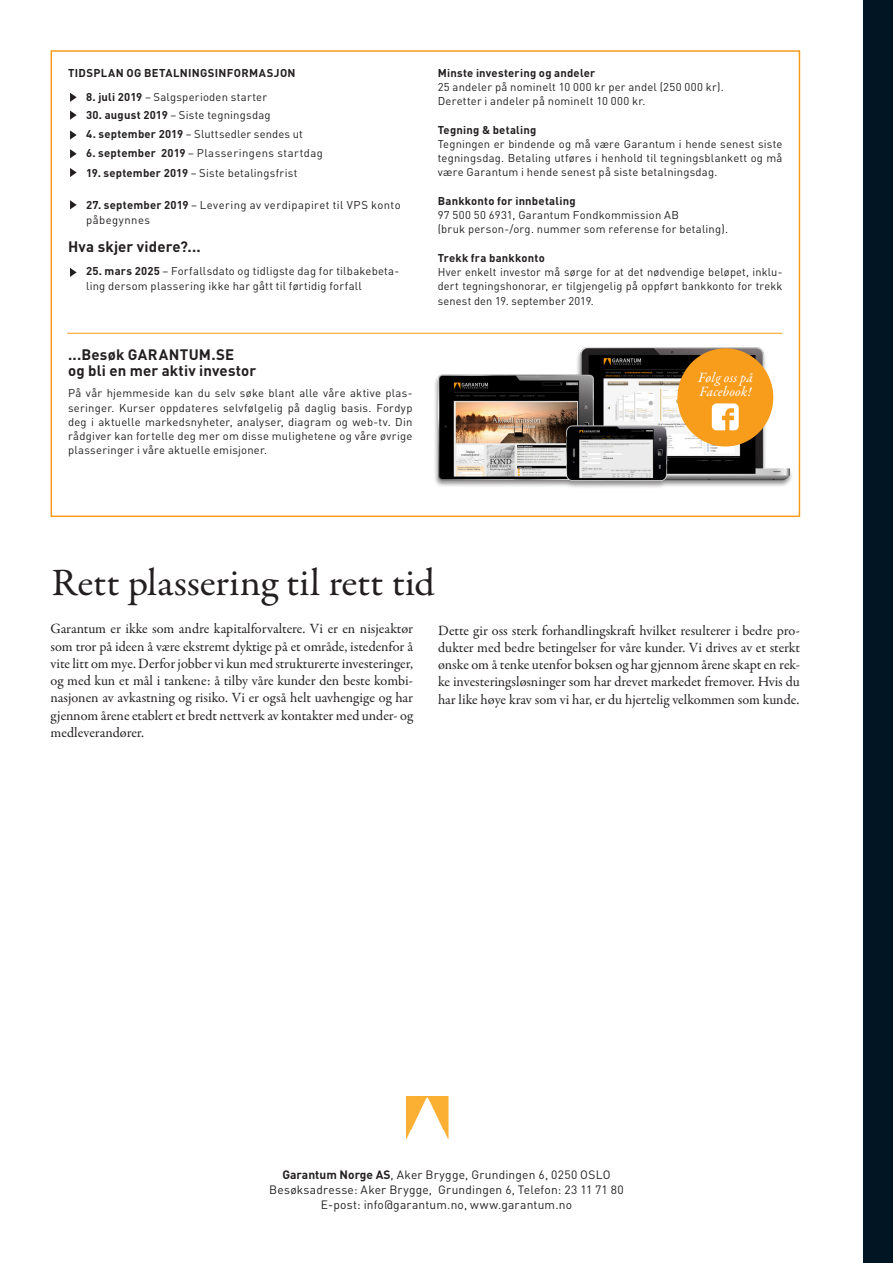
<style>
.page{position:relative;width:893px;height:1263px;background:#fff}
.page>*{position:absolute;margin:0;border:0;box-sizing:border-box;transform-origin:0 0}
.t1{font:39px "Garamond Premr Pro";letter-spacing:-.005em;color:#231f20;scale:1.05 1}
.t2{font:700 15px/16.5px "DINOT";letter-spacing:.01em;color:#231f20}
.t3{font:14.25px/17.2px "Garamond Premr Pro";letter-spacing:-.005em;color:#231f20;text-align:justify}
.t4{font:italic 14.25px "Garamond Premr Pro";letter-spacing:.005em;color:#fff}
.t5{font:12px/15px "DINOT";letter-spacing:.015em;color:#231f20;text-align:center}
.t6{font:11.25px/14.2px "DINOT";letter-spacing:.02em;color:#231f20;text-align:justify}
.t7{font:700 11.25px "DINOT";letter-spacing:.025em;color:#231f20}
.t8{font:11.25px/15px "DINOT";letter-spacing:.04em;color:#231f20}
.t9{font:11.25px "DINOT";letter-spacing:.045em;color:#231f20}
.s1{font-weight:700}
</style>
<div class="page">
<div style="left:863px;top:0;width:30px;height:1263px;background:#011622"></div>
<hr style="left:67px;top:333px;width:715px;height:1px;background:#f89c1c">
<div style="left:51px;top:50px;width:749px;height:467px;border:2px solid #f89c1c"></div>
<svg style="left:70px;top:93px;width:7px;height:9px"></svg>
<svg style="left:70px;top:111px;width:7px;height:9px"></svg>
<svg style="left:70px;top:130px;width:7px;height:10px"></svg>
<svg style="left:70px;top:149px;width:7px;height:9px"></svg>
<svg style="left:70px;top:168px;width:7px;height:9px"></svg>
<svg style="left:70px;top:200px;width:7px;height:9px"></svg>
<svg style="left:70px;top:268px;width:7px;height:9px"></svg>
<div style="left:434px;top:347px;width:359px;height:142px;background:#231f20;opacity:.5"></div>
<img style="left:438px;top:347px;width:351px;height:134px">
<img style="left:406px;top:1096px;width:43px;height:42px">
<div style="left:677px;top:348px;width:96px;height:98px;background:#f89c1c;border-radius:50%"></div>
<svg style="left:712px;top:403px;width:27px;height:27px"></svg>
<p class="t7" style="left:68px;top:65px;width:229px">TIDSPLAN OG BETALNINGSINFORMASJON</p>
<p class="t6" style="left:86px;top:90px;width:183px"><span class="s1">8. juli 2019</span> – Salgsperioden starter</p>
<p class="t6" style="left:86px;top:108px;width:186px"><span class="s1">30. august 2019</span> – Siste tegningsdag</p>
<p class="t6" style="left:86px;top:127px;width:218px"><span class="s1">4. september 2019</span> – Sluttsedler sendes ut</p>
<p class="t9" style="left:86px;top:146px;width:238px"><span class="s1">6. september 2019</span> – Plasseringens startdag</p>
<p class="t6" style="left:86px;top:165px;width:213px"><span class="s1">19. september 2019</span> – Siste betalingsfrist</p>
<p class="t8" style="left:86px;top:198px;width:316px"><span class="s1">27. september 2019</span> – Levering av verdipapiret til VPS konto påbegynnes</p>
<p class="t6" style="left:86px;top:263px;width:315px;line-height:15px"><span class="s1">25. mars 2025</span> – Forfallsdato og tidligste dag for tilbakebeta&shy;ling dersom plassering ikke har gått til førtidig forfall</p>
<p class="t2" style="left:68px;top:238px;width:134px">Hva skjer videre?...</p>
<p class="t2" style="left:68px;top:346px;width:190px">...Besøk GARANTUM.SE<br>og bli en mer aktiv investor</p>
<p class="t6" style="left:68px;top:386px;width:346px">På vår hjemmeside kan du selv søke blant alle våre aktive plas&shy;seringer. Kurser oppdateres selvfølgelig på daglig basis. Fordyp deg i aktuelle markedsnyheter, analyser, diagram og web-tv. Din rådgiver kan fortelle deg mer om disse mulighetene og våre øvrige plasseringer i våre aktuelle emisjoner.</p>
<p class="t7" style="left:438px;top:65px;width:159px">Minste investering og andeler</p>
<p class="t6" style="left:438px;top:79px;width:287px">25 andeler på nominelt 10 000 kr per andel (250 000 kr).</p>
<p class="t6" style="left:438px;top:94px;width:209px">Deretter i andeler på nominelt 10 000 kr.</p>
<p class="t7" style="left:438px;top:122px;width:100px">Tegning &amp; betaling</p>
<p class="t6" style="left:438px;top:136px;width:346px">Tegningen er bindende og må være Garantum i hende senest siste tegningsdag. Betaling utføres i henhold til tegningsblankett og må være Garantum i hende senest på siste betalningsdag.</p>
<p class="t7" style="left:438px;top:193px;width:139px">Bankkonto for innbetaling</p>
<p class="t6" style="left:438px;top:208px;width:292px">97 500 50 6931, Garantum Fondkommission AB<br>(bruk person-/org. nummer som referense for betaling).</p>
<p class="t7" style="left:438px;top:250px;width:109px">Trekk fra bankkonto</p>
<p class="t6" style="left:438px;top:265px;width:346px">Hver enkelt investor må sørge for at det nødvendige beløpet, inklu&shy;dert tegningshonorar, er tilgjengelig på oppført bankkonto for trekk senest den 19. september 2019.</p>
<p class="t4" style="left:698px;top:368px;width:56px">Følg oss på</p>
<p class="t4" style="left:699px;top:383px;width:53px">Facebook!</p>
<p class="t1" style="left:52px;top:559px;width:366px">Rett plassering til rett tid</p>
<p class="t3" style="left:50px;top:620px;width:364px">Garantum er ikke som andre kapitalforvaltere. Vi er en nisjeaktør som tror på ideen å være ekstremt dyktige på et område, istedenfor å vite litt om mye. Derfor jobber vi kun med strukturerte investeringer, og med kun et mål i tankene: å tilby våre kunder den beste kombi&shy;nasjonen av avkastning og risiko. Vi er også helt uavhengige og har gjennom årene etablert et bredt nettverk av kontakter med under- og medleverandører.</p>
<p class="t3" style="left:438px;top:622px;width:363px">Dette gir oss sterk forhandlingskraft hvilket resulterer i bedre pro&shy;dukter med bedre betingelser for våre kunder. Vi drives av et sterkt ønske om å tenke utenfor boksen og har gjennom årene skapt en rek&shy;ke investeringsløsninger som har drevet markedet fremover. Hvis du har like høye krav som vi har, er du hjertelig velkommen som kunde.</p>
<p class="t5" style="left:282px;top:1166px;width:330px"><span class="s1">Garantum Norge AS</span>, Aker Brygge, Grundingen 6, 0250 OSLO</p>
<p class="t5" style="left:269px;top:1181px;width:356px">Besøksadresse: Aker Brygge, Grundingen 6, Telefon: 23 11 71 80<br>E-post: info@garantum.no, www.garantum.no</p>
</div>
